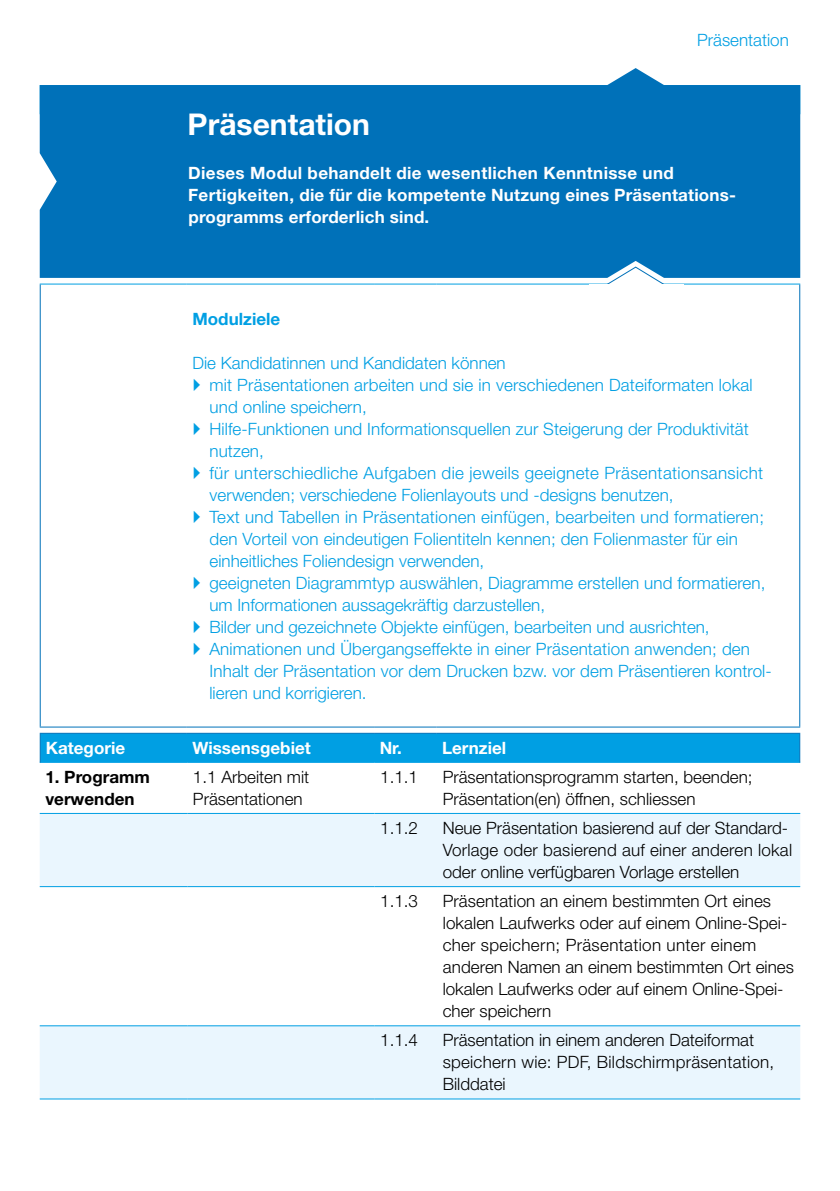
<style>
.page{position:relative;width:840px;height:1191px;background:#fff}
.page>*{position:absolute;margin:0;border:0;box-sizing:border-box;transform-origin:0 0}
.t1{font:700 30px "Helvetica Neue LT Std";color:#fff}
.t2{font:300 17px/22px "Helvetica Neue LT Std";letter-spacing:.005em;color:#009fe3}
.t3{font:300 17px/22px "Helvetica Neue LT Std";color:#000}
.t4{font:700 17px/22px "Helvetica Neue LT Std";letter-spacing:.01em;color:#fff}
.t5{font:700 17px/22px "Helvetica Neue LT Std";color:#000}
.t6{font:700 17px "Helvetica Neue LT Std";color:#009fe3}
</style>
<div class="page">
<svg style="left:40px;top:814px;width:759px;height:284px;fill:#eaf6fe"></svg>
<hr style="left:40px;top:762px;width:147px;height:1px;background:#009fe3">
<hr style="left:187px;top:762px;width:187px;height:1px;background:#009fe3">
<hr style="left:374px;top:762px;width:63px;height:1px;background:#009fe3">
<hr style="left:437px;top:762px;width:362px;height:1px;background:#009fe3">
<hr style="left:40px;top:813px;width:147px;height:1px;background:#009fe3">
<hr style="left:187px;top:813px;width:187px;height:1px;background:#009fe3">
<hr style="left:374px;top:813px;width:63px;height:1px;background:#009fe3">
<hr style="left:437px;top:813px;width:362px;height:1px;background:#009fe3">
<hr style="left:40px;top:886px;width:147px;height:1px;background:#009fe3">
<hr style="left:187px;top:886px;width:187px;height:1px;background:#009fe3">
<hr style="left:374px;top:886px;width:63px;height:1px;background:#009fe3">
<hr style="left:437px;top:886px;width:362px;height:1px;background:#009fe3">
<hr style="left:40px;top:1025px;width:147px;height:1px;background:#009fe3">
<hr style="left:187px;top:1025px;width:187px;height:1px;background:#009fe3">
<hr style="left:374px;top:1025px;width:63px;height:1px;background:#009fe3">
<hr style="left:437px;top:1025px;width:362px;height:1px;background:#009fe3">
<hr style="left:40px;top:1098px;width:147px;height:1px;background:#009fe3">
<hr style="left:187px;top:1098px;width:187px;height:1px;background:#009fe3">
<hr style="left:374px;top:1098px;width:63px;height:1px;background:#009fe3">
<hr style="left:437px;top:1098px;width:362px;height:1px;background:#009fe3">
<svg style="left:40px;top:68px;width:759px;height:210px;background:#157cbe"></svg>
<div style="left:40px;top:733px;width:759px;height:29px;background:#009fe3"></div>
<hr style="left:40px;top:283px;width:147px;height:1px;background:#009fe3">
<hr style="left:187px;top:283px;width:187px;height:1px;background:#009fe3">
<hr style="left:374px;top:283px;width:62px;height:1px;background:#009fe3">
<hr style="left:436px;top:283px;width:363px;height:1px;background:#009fe3">
<hr style="left:40px;top:284px;width:1px;height:442px;background:#0071b9">
<hr style="left:798px;top:284px;width:1px;height:442px;background:#0071b9">
<hr style="left:40px;top:726px;width:147px;height:1px;background:#0071b9">
<hr style="left:187px;top:726px;width:187px;height:1px;background:#0071b9">
<hr style="left:374px;top:726px;width:62px;height:1px;background:#0071b9">
<hr style="left:436px;top:726px;width:363px;height:1px;background:#0071b9">
<svg style="left:589px;top:266px;width:88px;height:18px"></svg>
<p class="t2" style="left:696px;top:29px;width:93px">Präsentation</p>
<h1 class="t1" style="left:187px;top:106px;width:184px">Präsentation</h1>
<p class="t4" style="left:188px;top:161px;width:547px">Dieses Modul behandelt die wesentlichen Kenntnisse und<br>Fertigkeiten, die für die kompetente Nutzung eines Präsentations&shy;programms erforderlich sind.</p>
<p class="t6" style="left:192px;top:308px;width:89px">Modulziele</p>
<p class="t2" style="left:209px;top:351px;width:563px;text-indent:-17px">Die Kandidatinnen und Kandidaten können<br>mit Präsentationen arbeiten und sie in verschiedenen Dateiformaten lokal und online speichern,<br>Hilfe-Funktionen und Informationsquellen zur Steigerung der Produktivität nutzen,<br>für unterschiedliche Aufgaben die jeweils geeignete Präsentationsansicht verwenden; verschiedene Folienlayouts und -designs benutzen,<br>Text und Tabellen in Präsentationen einfügen, bearbeiten und formatieren; den Vorteil von eindeutigen Folientiteln kennen; den Folienmaster für ein einheitliches Foliendesign verwenden,<br>geeigneten Diagrammtyp auswählen, Diagramme erstellen und formatieren, um Informationen aussagekräftig darzustellen,<br>Bilder und gezeichnete Objekte einfügen, bearbeiten und ausrichten, Animationen und Übergangseffekte in einer Präsentation anwenden; den Inhalt der Präsentation vor dem Drucken bzw. vor dem Präsentieren kontrol&shy;lieren und korrigieren.</p>
<p class="t4" style="left:46px;top:736px;width:81px">Kategorie</p>
<p class="t4" style="left:192px;top:736px;width:120px">Wissensgebiet</p>
<p class="t4" style="left:379px;top:736px;width:128px">Nr. Lernziel</p>
<p class="t5" style="left:45px;top:765px;width:106px">1. Programm verwenden</p>
<p class="t3" style="left:193px;top:765px;width:118px">1.1 Arbeiten mit<br>Präsentationen</p>
<p class="t3" style="left:380px;top:765px;width:39px">1.1.1</p>
<p class="t3" style="left:442px;top:765px;width:311px">Präsentationsprogramm starten, beenden;<br>Präsentation(en) öffnen, schliessen</p>
<p class="t3" style="left:380px;top:816px;width:39px">1.1.2</p>
<p class="t3" style="left:442px;top:816px;width:351px">Neue Präsentation basierend auf der Standard-<br>Vorlage oder basierend auf einer anderen lokal oder online verfügbaren Vorlage erstellen</p>
<p class="t3" style="left:380px;top:890px;width:39px">1.1.3</p>
<p class="t3" style="left:442px;top:890px;width:352px">Präsentation an einem bestimmten Ort eines lokalen Laufwerks oder auf einem Online-Spei&shy;cher speichern; Präsentation unter einem anderen Namen an einem bestimmten Ort eines lokalen Laufwerks oder auf einem Online-Spei&shy;cher speichern</p>
<p class="t3" style="left:380px;top:1029px;width:39px">1.1.4</p>
<p class="t3" style="left:442px;top:1029px;width:333px">Präsentation in einem anderen Dateiformat speichern wie: PDF, Bildschirmpräsentation,<br>Bilddatei</p>
</div>
